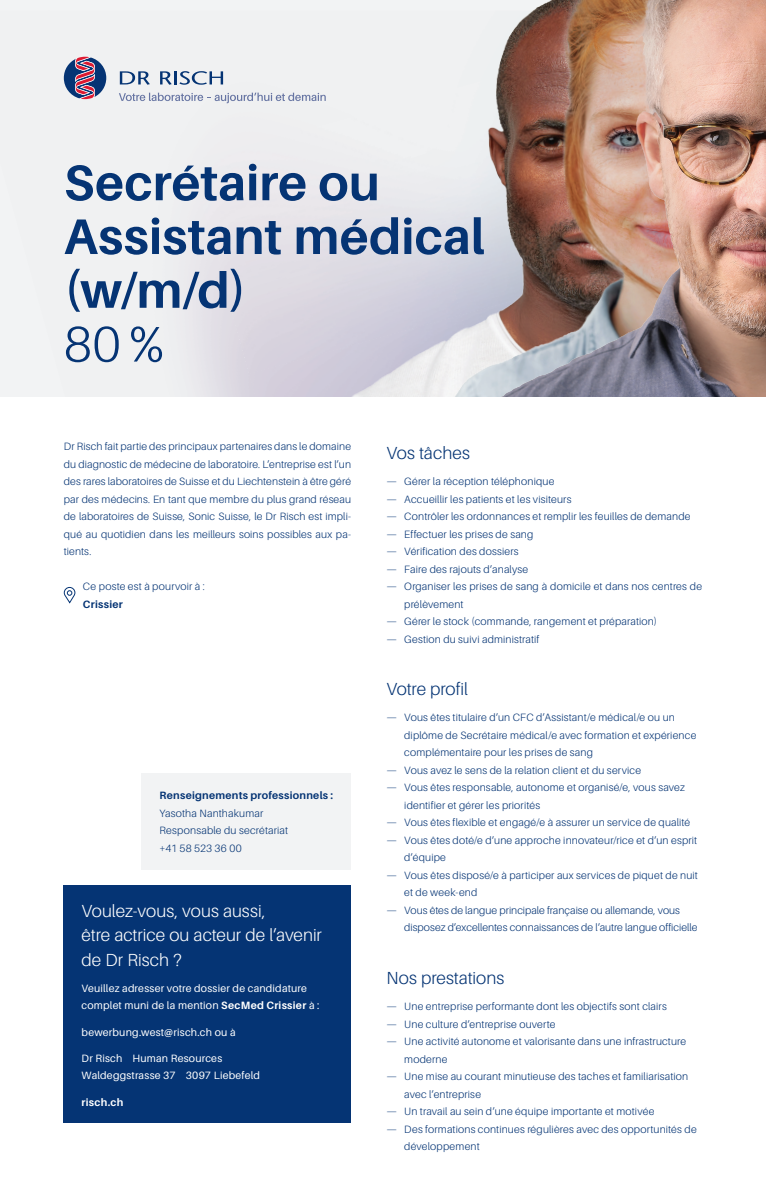
<style>
.page{position:relative;width:766px;height:1191px;background:#fff}
.page>*{position:absolute;margin:0;border:0;box-sizing:border-box;transform-origin:0 0}
.t1{font:700 50px/53.8px "Aileron";color:#053474}
.t2{font:300 50px "Aileron";color:#053474}
.t3{font:300 17.5px/24.4px "Aileron";color:#fff}
.t4{font:300 17.5px "Aileron";color:#053474}
.t5{font:300 10.62px/17.5px "Aileron";letter-spacing:.015em;color:#053474}
.t6{font:10.62px "Aileron";letter-spacing:.015em;color:#fff}
.t7{font:700 10.62px "Aileron";letter-spacing:.025em;color:#053474}
.t8{font:700 10.62px "Aileron";letter-spacing:.025em;color:#fff}
.s1{font-weight:700}
</style>
<div class="page">
<div style="left:0;top:0;width:765px;height:397px;background:#f2f3f4"></div>
<div style="left:249px;top:315px;width:57px;height:82px;background:#d6d1dd"></div>
<img style="left:400px;top:105px;width:71px;height:292px">
<img style="left:471px;top:0;width:294px;height:397px">
<svg style="left:119px;top:93px;width:206px;height:10px"></svg>
<svg style="left:120px;top:71px;width:30px;height:14px"></svg>
<svg style="left:160px;top:71px;width:63px;height:14px"></svg>
<svg style="left:64px;top:57px;width:42px;height:42px"></svg>
<div style="left:64px;top:885px;width:287px;height:238px;background:#053474"></div>
<svg style="left:63px;top:587px;width:13px;height:17px"></svg>
<div style="left:142px;top:773px;width:209px;height:96px;background:#f2f3f4"></div>
<p class="t1" style="left:64px;top:156px;width:317px">Secrétaire ou</p>
<p class="t1" style="left:64px;top:210px;width:422px">Assistant médical (w/m/d)</p>
<p class="t2" style="left:64px;top:317px;width:102px">80%</p>
<p class="t5" style="left:64px;top:438px;width:289px;text-align:justify">Dr Risch fait partie des principaux partenaires dans le domaine du diagnostic de médecine de laboratoire. L’entreprise est l’un des rares laboratoires de Suisse et du Liechtenstein à être géré par des médecins. En tant que membre du plus grand réseau de laboratoires de Suisse, Sonic Suisse, le Dr Risch est impli&shy;qué au quotidien dans les meilleurs soins possibles aux pa&shy;tients.</p>
<p class="t5" style="left:83px;top:578px;width:123px">Ce poste est à pourvoir à :</p>
<p class="t7" style="left:83px;top:598px;width:41px">Crissier</p>
<p class="t7" style="left:159px;top:789px;width:175px">Renseignements professionnels :</p>
<p class="t5" style="left:159px;top:804px;width:105px">Yasotha Nanthakumar</p>
<p class="t5" style="left:159px;top:822px;width:130px">Responsable du secrétariat</p>
<p class="t5" style="left:159px;top:839px;width:84px">+41 58 523 36 00</p>
<p class="t3" style="left:81px;top:898px;width:242px">Voulez-vous, vous aussi,<br>être actrice ou acteur de l’avenir de Dr Risch ?</p>
<p class="t6" style="left:81px;top:982px;width:227px">Veuillez adresser votre dossier de candidature</p>
<p class="t6" style="left:81px;top:999px;width:239px">complet muni de la mention <span class="s1">SecMed Crissier</span> à :</p>
<p class="t6" style="left:81px;top:1026px;width:156px">bewerbung.west@risch.ch ou à</p>
<p class="t6" style="left:81px;top:1052px;width:142px">Dr Risch Human Resources</p>
<p class="t6" style="left:81px;top:1069px;width:180px">Waldeggstrasse 37 3097 Liebefeld</p>
<p class="t8" style="left:81px;top:1096px;width:43px">risch.ch</p>
<p class="t4" style="left:386px;top:443px;width:85px">Vos tâches</p>
<p class="t5" style="left:386px;top:473px;width:169px">— Gérer la réception téléphonique</p>
<p class="t5" style="left:386px;top:490px;width:186px">— Accueillir les patients et les visiteurs</p>
<p class="t5" style="left:386px;top:508px;width:305px">— Contrôler les ordonnances et remplir les feuilles de demande</p>
<p class="t5" style="left:386px;top:525px;width:148px">— Effectuer les prises de sang</p>
<p class="t5" style="left:386px;top:543px;width:134px">— Vérification des dossiers</p>
<p class="t5" style="left:386px;top:560px;width:143px">— Faire des rajouts d’analyse</p>
<p class="t5" style="left:404px;top:578px;width:299px;text-indent:-18px">— Organiser les prises de sang à domicile et dans nos centres de prélèvement</p>
<p class="t5" style="left:386px;top:613px;width:272px">— Gérer le stock (commande, rangement et préparation)</p>
<p class="t5" style="left:386px;top:630px;width:154px">— Gestion du suivi administratif</p>
<p class="t4" style="left:386px;top:679px;width:83px">Votre profil</p>
<p class="t5" style="left:404px;top:709px;width:294px;text-indent:-18px">— Vous êtes titulaire d’un CFC d’Assistant/e médical/e ou un diplôme de Secrétaire médical/e avec formation et expérience complémentaire pour les prises de sang</p>
<p class="t5" style="left:386px;top:761px;width:256px">— Vous avez le sens de la relation client et du service</p>
<p class="t5" style="left:404px;top:779px;width:282px;text-indent:-18px">— Vous êtes responsable, autonome et organisé/e, vous savez identifier et gérer les priorités</p>
<p class="t5" style="left:386px;top:814px;width:305px">— Vous êtes flexible et engagé/e à assurer un service de qualité</p>
<p class="t5" style="left:404px;top:831px;width:294px;text-indent:-18px">— Vous êtes doté/e d’une approche innovateur/rice et d’un esprit d’équipe</p>
<p class="t5" style="left:404px;top:866px;width:295px;text-indent:-18px">— Vous êtes disposé/e à participer aux services de piquet de nuit et de week-end</p>
<p class="t5" style="left:404px;top:901px;width:294px;text-indent:-18px">— Vous êtes de langue principale française ou allemande, vous disposez d’excellentes connaissances de l’autre langue officielle</p>
<p class="t4" style="left:386px;top:968px;width:119px">Nos prestations</p>
<p class="t5" style="left:386px;top:998px;width:282px">— Une entreprise performante dont les objectifs sont clairs</p>
<p class="t5" style="left:386px;top:1015px;width:170px">— Une culture d’entreprise ouverte</p>
<p class="t5" style="left:404px;top:1033px;width:283px;text-indent:-18px">— Une activité autonome et valorisante dans une infrastructure moderne</p>
<p class="t5" style="left:404px;top:1068px;width:285px;text-indent:-18px">— Une mise au courant minutieuse des taches et familiarisation avec l’entreprise</p>
<p class="t5" style="left:386px;top:1103px;width:269px">— Un travail au sein d’une équipe importante et motivée</p>
<p class="t5" style="left:404px;top:1120px;width:294px;text-indent:-18px">— Des formations continues régulières avec des opportunités de développement</p>
</div>
